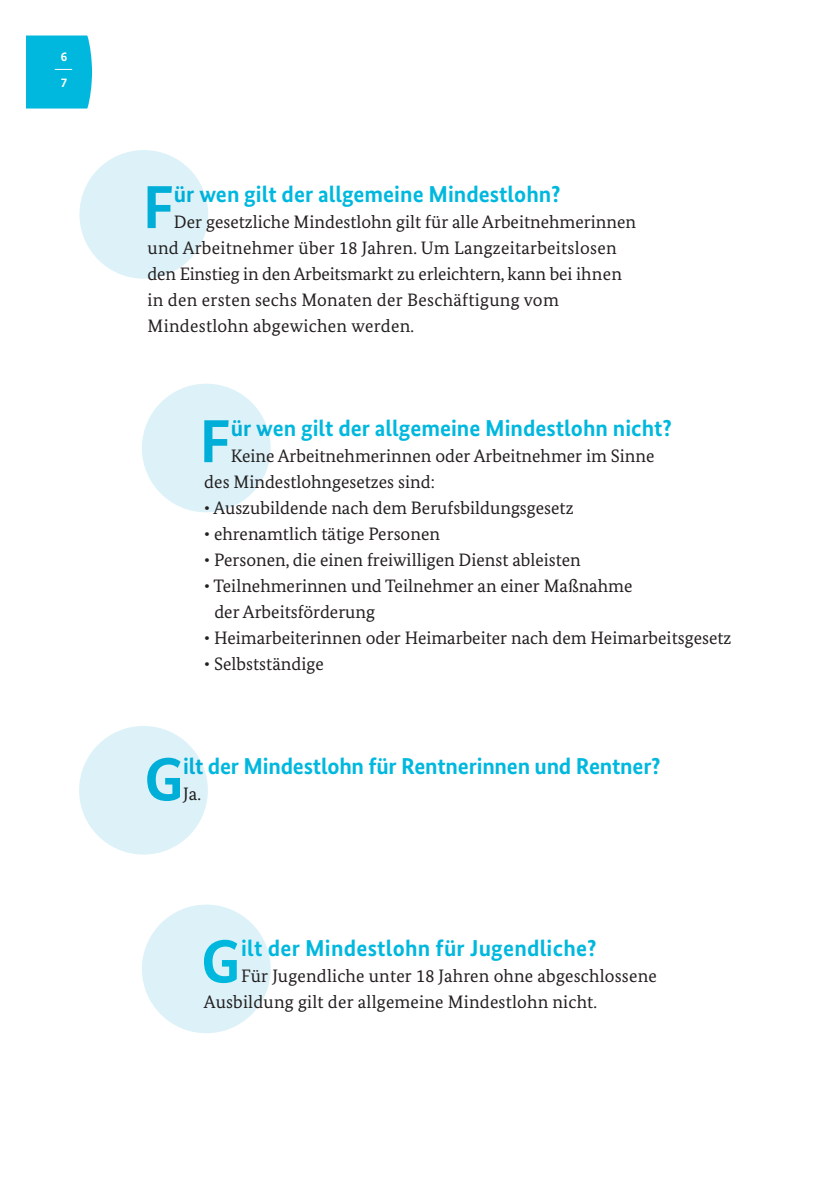
<style>
.page{position:relative;width:840px;height:1191px;background:#fff}
.page>*{position:absolute;margin:0;border:0;box-sizing:border-box;transform-origin:0 0}
.t1{font:700 60.6px "Bundes Sans";color:#00b8de}
.t2{font:700 23px "Bundes Sans";color:#00b8de}
.t3{font:18px/26px "Bundes Serif";color:#231f20}
.t4{font:700 12.8px/26.2px "Bundes Sans";color:#fff}
</style>
<div class="page">
<div style="left:26px;top:36px;width:66px;height:72px;background:#00b8de"></div>
<div style="left:79px;top:150px;width:129px;height:129px;background:#dcf2f8;border-radius:50%"></div>
<div style="left:142px;top:384px;width:128px;height:128px;background:#dcf2f8;border-radius:50%"></div>
<div style="left:79px;top:726px;width:129px;height:128px;background:#dcf2f8;border-radius:50%"></div>
<div style="left:142px;top:904px;width:128px;height:129px;background:#dcf2f8;border-radius:50%"></div>
<p class="t4" style="left:61px;top:44px;width:8px">6<br>7</p>
<h3 class="t1" style="left:143px;top:170px;width:33px">F</h3>
<h3 class="t2" style="left:174px;top:180px;width:388px">ür wen gilt der allgemeine Mindestlohn?</h3>
<p class="t3" style="left:147px;top:209px;width:489px;text-indent:26px">Der gesetzliche Mindestlohn gilt für alle Arbeitnehmerinnen und Arbeitnehmer über 18 Jahren. Um Langzeitarbeitslosen den Einstieg in den Arbeitsmarkt zu erleichtern, kann bei ihnen in den ersten sechs Monaten der Beschäftigung vom Mindestlohn abgewichen werden.</p>
<h3 class="t1" style="left:199px;top:404px;width:33px">F</h3>
<h3 class="t2" style="left:230px;top:414px;width:442px">ür wen gilt der allgemeine Mindestlohn nicht?</h3>
<p class="t3" style="left:204px;top:495px;width:370px">• Auszubildende nach dem Berufsbildungsgesetz</p>
<p class="t3" style="left:204px;top:443px;width:451px;text-indent:26px">Keine Arbeitnehmerinnen oder Arbeitnehmer im Sinne des Mindestlohngesetzes sind:</p>
<p class="t3" style="left:204px;top:521px;width:237px">• ehrenamtlich tätige Personen</p>
<p class="t3" style="left:204px;top:547px;width:378px">• Personen, die einen freiwilligen Dienst ableisten</p>
<p class="t3" style="left:214px;top:573px;width:419px;text-indent:-10px">• Teilnehmerinnen und Teilnehmer an einer Maßnahme der Arbeitsförderung</p>
<p class="t3" style="left:204px;top:625px;width:528px">• Heimarbeiterinnen oder Heimarbeiter nach dem Heimarbeitsgesetz</p>
<p class="t3" style="left:204px;top:651px;width:121px">• Selbstständige</p>
<h3 class="t1" style="left:144px;top:742px;width:41px">G</h3>
<h3 class="t2" style="left:183px;top:752px;width:478px">ilt der Mindestlohn für Rentnerinnen und Rentner?</h3>
<p class="t3" style="left:183px;top:781px;width:19px">Ja.</p>
<h3 class="t1" style="left:201px;top:924px;width:41px">G</h3>
<h3 class="t2" style="left:241px;top:934px;width:357px">ilt der Mindestlohn für Jugendliche?</h3>
<p class="t3" style="left:204px;top:963px;width:454px;text-indent:37px">Für Jugendliche unter 18 Jahren ohne abgeschlossene<br>Ausbildung gilt der allgemeine Mindestlohn nicht.</p>
</div>
